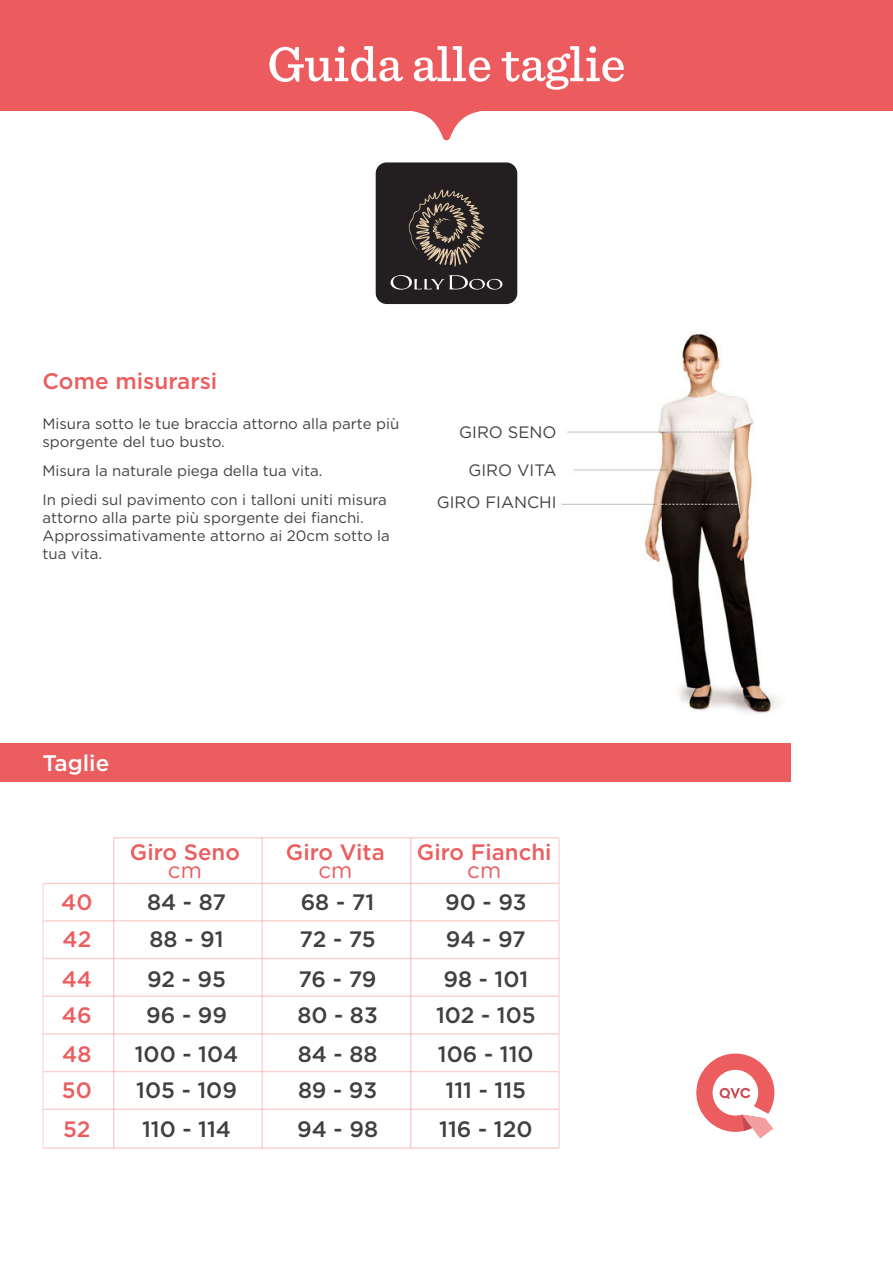
<style>
.page{position:relative;width:893px;height:1263px;background:#fff}
.page>*{position:absolute;margin:0;border:0;box-sizing:border-box;transform-origin:0 0}
.t1{font:500 51px "Sentinel";color:#fff}
.t2{font:500 22.5px "Gotham";color:#eb5d5e}
.t3{font:500 22.5px "Gotham";color:#fff}
.t4{font:500 22.2px "Gotham";color:#404040}
.t5{font:500 22.2px/18.3px "Gotham";color:#eb5d5e;text-align:center}
.t6{font:16.5px "Gotham";color:#424241}
.t7{font:15px/18px "Gotham";color:#424241}
.s1{font-weight:400}
</style>
<div class="page">
<svg style="left:412px;top:111px;width:69px;height:29px"></svg>
<div style="left:0;top:0;width:893px;height:111px;background:#ec5c5e"></div>
<svg style="left:696px;top:1053px;width:78px;height:85px"></svg>
<img style="left:561px;top:333px;width:218px;height:380px">
<div style="left:0;top:743px;width:791px;height:38px;background:#eb5d5e"></div>
<hr style="left:43px;top:883px;width:516px;height:1px;background:#eb5d5e">
<hr style="left:114px;top:837px;width:445px;height:1px;background:#eb5d5e">
<hr style="left:43px;top:920px;width:516px;height:1px;background:#eb5d5e">
<hr style="left:43px;top:958px;width:516px;height:1px;background:#eb5d5e">
<hr style="left:43px;top:995px;width:516px;height:2px;background:#eb5d5e">
<hr style="left:43px;top:1033px;width:516px;height:1px;background:#eb5d5e">
<hr style="left:43px;top:1071px;width:516px;height:1px;background:#eb5d5e">
<hr style="left:43px;top:1108px;width:516px;height:2px;background:#eb5d5e">
<hr style="left:43px;top:1147px;width:516px;height:2px;background:#eb5d5e">
<hr style="left:261px;top:838px;width:2px;height:310px;background:#eb5d5e">
<hr style="left:410px;top:838px;width:1px;height:310px;background:#eb5d5e">
<hr style="left:558px;top:838px;width:2px;height:310px;background:#eb5d5e">
<hr style="left:113px;top:838px;width:1px;height:310px;background:#eb5d5e">
<hr style="left:43px;top:883px;width:1px;height:265px;background:#eb5d5e">
<div style="left:376px;top:162px;width:141px;height:142px;background:#231f20;border-radius:11px"></div>
<svg style="left:408px;top:190px;width:76px;height:76px"></svg>
<svg style="left:391px;top:275px;width:111px;height:15px"></svg>
<h1 class="t1" style="left:267px;top:25px;width:360px">Guida alle taglie</h1>
<p class="t2" style="left:43px;top:367px;width:176px">Come misurarsi</p>
<p class="t7" style="left:43px;top:414px;width:358px">Misura sotto le tue braccia attorno alla parte più sporgente del tuo busto.</p>
<p class="t7" style="left:43px;top:461px;width:282px">Misura la naturale piega della tua vita.</p>
<p class="t7" style="left:43px;top:490px;width:349px">In piedi sul pavimento con i talloni uniti misura attorno alla parte più sporgente dei fianchi.<br>Approssimativamente attorno ai 20cm sotto la tua vita.</p>
<p class="t6" style="left:459px;top:422px;width:99px">GIRO SENO</p>
<p class="t6" style="left:469px;top:460px;width:90px">GIRO VITA</p>
<p class="t6" style="left:437px;top:492px;width:121px">GIRO FIANCHI</p>
<p class="t3" style="left:43px;top:748px;width:68px">Taglie</p>
<p class="t5" style="left:61px;top:884px;width:33px;line-height:36.9px;text-align:left">40<br>42</p>
<p class="t5" style="left:62px;top:960px;width:32px;line-height:36.3px;text-align:left">44<br>46</p>
<p class="t5" style="left:62px;top:1034px;width:31px;line-height:37.5px;text-align:justify">48<br>50<br>52</p>
<p class="t5" style="left:130px;top:842px;width:112px">Giro Seno <span class="s1">cm</span></p>
<p class="t5" style="left:286px;top:842px;width:100px">Giro Vita <span class="s1">cm</span></p>
<p class="t5" style="left:417px;top:843px;width:136px">Giro Fianchi <span class="s1">cm</span></p>
<p class="t4" style="left:147px;top:888px;width:81px">84 - 87</p>
<p class="t4" style="left:301px;top:888px;width:75px">68 - 71</p>
<p class="t4" style="left:445px;top:888px;width:83px">90 - 93</p>
<p class="t4" style="left:150px;top:925px;width:75px">88 - 91</p>
<p class="t4" style="left:299px;top:925px;width:78px">72 - 75</p>
<p class="t4" style="left:446px;top:925px;width:82px">94 - 97</p>
<p class="t4" style="left:147px;top:964px;width:80px">92 - 95</p>
<p class="t4" style="left:299px;top:964px;width:80px">76 - 79</p>
<p class="t4" style="left:443px;top:964px;width:86px">98 - 101</p>
<p class="t4" style="left:146px;top:1000px;width:82px">96 - 99</p>
<p class="t4" style="left:297px;top:1000px;width:82px">80 - 83</p>
<p class="t4" style="left:436px;top:1000px;width:101px">102 - 105</p>
<p class="t4" style="left:135px;top:1039px;width:105px">100 - 104</p>
<p class="t4" style="left:298px;top:1039px;width:81px">84 - 88</p>
<p class="t4" style="left:438px;top:1039px;width:97px">106 - 110</p>
<p class="t4" style="left:136px;top:1076px;width:102px">105 - 109</p>
<p class="t4" style="left:298px;top:1076px;width:81px">89 - 93</p>
<p class="t4" style="left:446px;top:1076px;width:82px">111 - 115</p>
<p class="t4" style="left:142px;top:1114px;width:91px">110 - 114</p>
<p class="t4" style="left:297px;top:1114px;width:82px">94 - 98</p>
<p class="t4" style="left:439px;top:1114px;width:95px">116 - 120</p>
</div>
